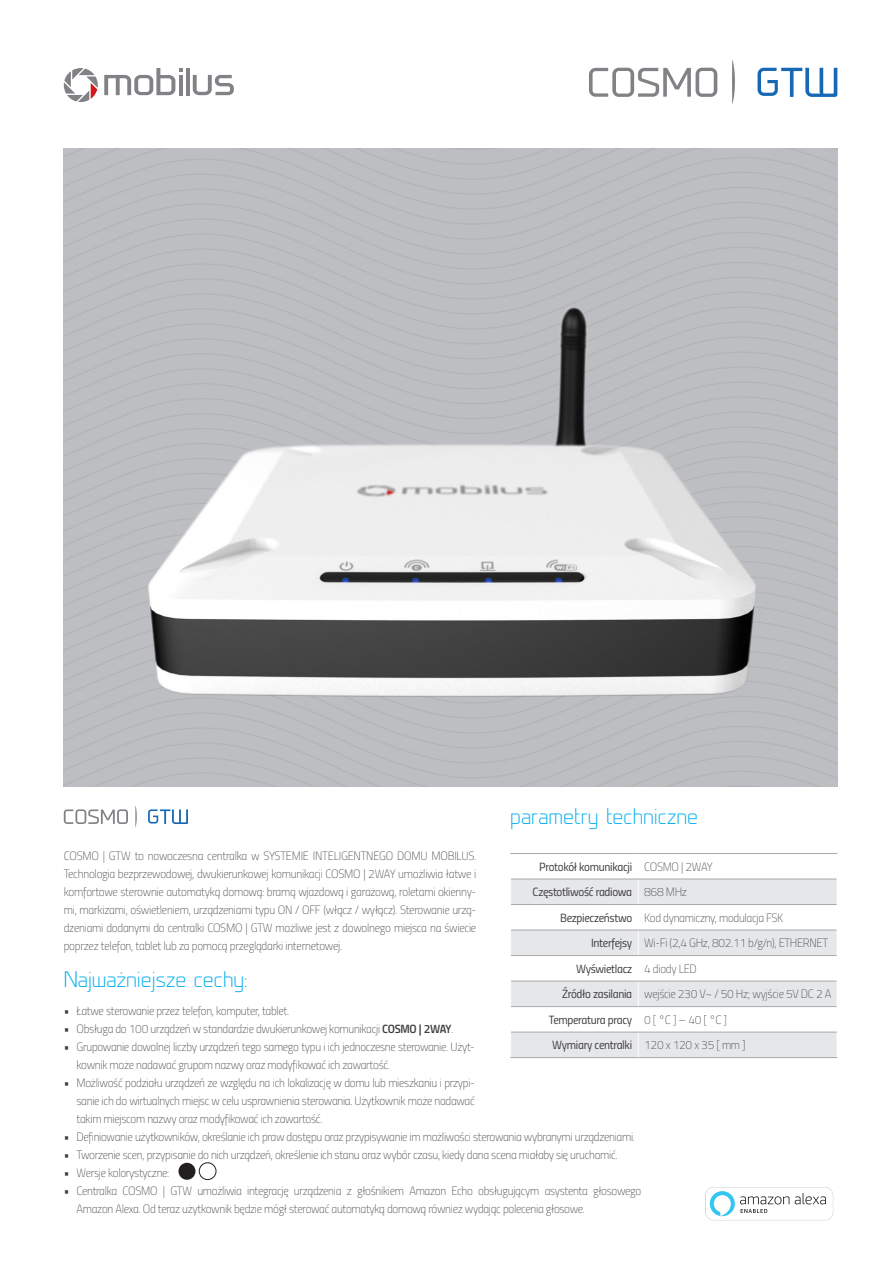
<style>
.page{position:relative;width:893px;height:1263px;background:#fff}
.page>*{position:absolute;margin:0;border:0;box-sizing:border-box;transform-origin:0 0}
.t1{font:300 21px "Prime";color:#00aeef}
.t2{font:12px/18px "Titillium Thin Upright";letter-spacing:-.025em;color:#3e3e3f}
.t3{font:12px "Titillium Regular Upright";letter-spacing:-.025em;color:#3e3e3f}
.s1{font-family:"Titillium";font-weight:100}
.s2{font-family:"Titillium Semibold Upright"}
</style>
<div class="page">
<svg style="left:511px;top:878px;width:326px;height:179px"></svg>
<hr style="left:510px;top:853px;width:128px;height:1px;background:#a8a9ad">
<hr style="left:638px;top:853px;width:199px;height:1px;background:#a8a9ad">
<hr style="left:511px;top:879px;width:127px;height:1px;background:#a8a9ad">
<hr style="left:638px;top:879px;width:199px;height:1px;background:#a8a9ad">
<hr style="left:511px;top:904px;width:127px;height:1px;background:#a8a9ad">
<hr style="left:638px;top:904px;width:199px;height:1px;background:#a8a9ad">
<hr style="left:511px;top:930px;width:127px;height:1px;background:#a8a9ad">
<hr style="left:638px;top:930px;width:199px;height:1px;background:#a8a9ad">
<hr style="left:511px;top:955px;width:127px;height:1px;background:#a8a9ad">
<hr style="left:638px;top:955px;width:199px;height:1px;background:#a8a9ad">
<hr style="left:511px;top:981px;width:127px;height:1px;background:#a8a9ad">
<hr style="left:638px;top:981px;width:199px;height:1px;background:#a8a9ad">
<hr style="left:511px;top:1006px;width:127px;height:1px;background:#a8a9ad">
<hr style="left:638px;top:1006px;width:199px;height:1px;background:#a8a9ad">
<hr style="left:511px;top:1032px;width:127px;height:1px;background:#a8a9ad">
<hr style="left:638px;top:1032px;width:199px;height:1px;background:#a8a9ad">
<hr style="left:510px;top:1057px;width:128px;height:1px;background:#a8a9ad">
<hr style="left:638px;top:1057px;width:199px;height:1px;background:#a8a9ad">
<div style="left:178px;top:1163px;width:17px;height:17px;background:#231f20;border-radius:50%"></div>
<div style="left:199px;top:1162px;width:17px;height:18px;border:1px solid #231f20;border-radius:50%"></div>
<hr style="left:186px;top:68px;width:4px;height:27px;background:#808285">
<svg style="left:64px;top:68px;width:34px;height:34px"></svg>
<svg style="left:104px;top:68px;width:78px;height:27px"></svg>
<svg style="left:193px;top:75px;width:41px;height:20px"></svg>
<svg style="left:589px;top:68px;width:128px;height:29px"></svg>
<svg style="left:732px;top:60px;width:3px;height:44px"></svg>
<svg style="left:757px;top:68px;width:80px;height:29px"></svg>
<svg style="left:64px;top:809px;width:64px;height:15px"></svg>
<svg style="left:135px;top:805px;width:2px;height:22px"></svg>
<svg style="left:148px;top:809px;width:40px;height:15px"></svg>
<img style="left:96px;top:268px;width:697px;height:461px">
<svg style="left:705px;top:1187px;width:128px;height:33px"></svg>
<p class="t1" style="left:510px;top:805px;width:189px">parametry techniczne</p>
<p class="t3" style="left:539px;top:858px;width:95px">Protokół komunikacji</p>
<p class="t2" style="left:644px;top:857px;width:70px">COSMO | 2WAY</p>
<p class="t3" style="left:533px;top:883px;width:101px">Częstotliwość radiowa</p>
<p class="t2" style="left:644px;top:882px;width:44px">868 MHz</p>
<p class="t3" style="left:560px;top:909px;width:74px">Bezpieczeństwo</p>
<p class="t2" style="left:644px;top:908px;width:141px">Kod dynamiczny, modulacja FSK</p>
<p class="t3" style="left:591px;top:934px;width:43px">Interfejsy</p>
<p class="t2" style="left:644px;top:933px;width:185px">Wi-Fi (2,4 GHz, 802.11 b/g/n), ETHERNET</p>
<p class="t3" style="left:576px;top:960px;width:58px">Wyświetlacz</p>
<p class="t2" style="left:644px;top:959px;width:54px">4 diody LED</p>
<p class="t3" style="left:562px;top:985px;width:72px">Źródło zasilania</p>
<p class="t2" style="left:644px;top:984px;width:189px">wejście 230 V~ / 50 Hz; wyjście 5V DC <span class="s1">2</span> A</p>
<p class="t3" style="left:549px;top:1011px;width:85px">Temperatura pracy</p>
<p class="t2" style="left:644px;top:1010px;width:84px">0 [ °C ] – 40 [ °C ]</p>
<p class="t3" style="left:552px;top:1036px;width:82px">Wymiary centralki</p>
<p class="t2" style="left:644px;top:1035px;width:103px">120 x 120 x 35 [ mm ]</p>
<p class="t2" style="left:64px;top:846px;width:414px;text-align:justify">COSMO | GTW to nowoczesna centralka w SYSTEMIE INTELIGENTNEGO DOMU MOBILUS.<br>Technologia bezprzewodowej, dwukierunkowej komunikacji COSMO | 2WAY umożliwia łatwe i komfortowe sterownie automatyką domową: bramą wjazdową i garażową, roletami okienny&shy;mi, markizami, oświetleniem, urządzeniami typu ON / OFF (włącz / wyłącz). Sterowanie urzą&shy;dzeniami dodanymi do centralki COSMO | GTW możliwe jest z dowolnego miejsca na świecie poprzez telefon, tablet lub za pomocą przeglądarki internetowej.</p>
<p class="t1" style="left:64px;top:968px;width:186px">Najważniejsze cechy:</p>
<p class="t2" style="left:64px;top:1001px;width:227px">• Łatwe sterowanie przez telefon, komputer, tablet.</p>
<p class="t2" style="left:64px;top:1019px;width:391px">• Obsługa do 100 urządzeń w standardzie dwukierunkowej komunikacji <span class="s2">COSMO | 2WAY</span>.</p>
<p class="t2" style="left:77px;top:1037px;width:400px;text-indent:-13px">• Grupowanie dowolnej liczby urządzeń tego samego typu i ich jednoczesne sterowanie. Użyt&shy;kownik może nadawać grupom nazwy oraz modyfikować ich zawartość.</p>
<p class="t2" style="left:77px;top:1073px;width:400px;text-align:justify;text-indent:-13px">• Możliwość podziału urządzeń ze względu na ich lokalizację w domu lub mieszkaniu i przypi&shy;sanie ich do wirtualnych miejsc w celu usprawnienia sterowania. Użytkownik może nadawać takim miejscom nazwy oraz modyfikować ich zawartość.</p>
<p class="t2" style="left:64px;top:1127px;width:573px">• Definiowanie użytkowników, określanie ich praw dostępu oraz przypisywanie im możliwości sterowania wybranymi urządzeniami.</p>
<p class="t2" style="left:64px;top:1145px;width:555px">• Tworzenie scen, przypisanie do nich urządzeń, określenie ich stanu oraz wybór czasu, kiedy dana scena miałaby się uruchomić.</p>
<p class="t2" style="left:64px;top:1163px;width:107px">• Wersje kolorystyczne:</p>
<p class="t2" style="left:77px;top:1181px;width:566px;text-indent:-13px">• Centralka COSMO | GTW umożliwia integrację urządzenia z głośnikiem Amazon Echo obsługującym asystenta głosowego<br>Amazon Alexa. Od teraz użytkownik będzie mógł sterować automatyką domową również wydając polecenia głosowe.</p>
</div>
